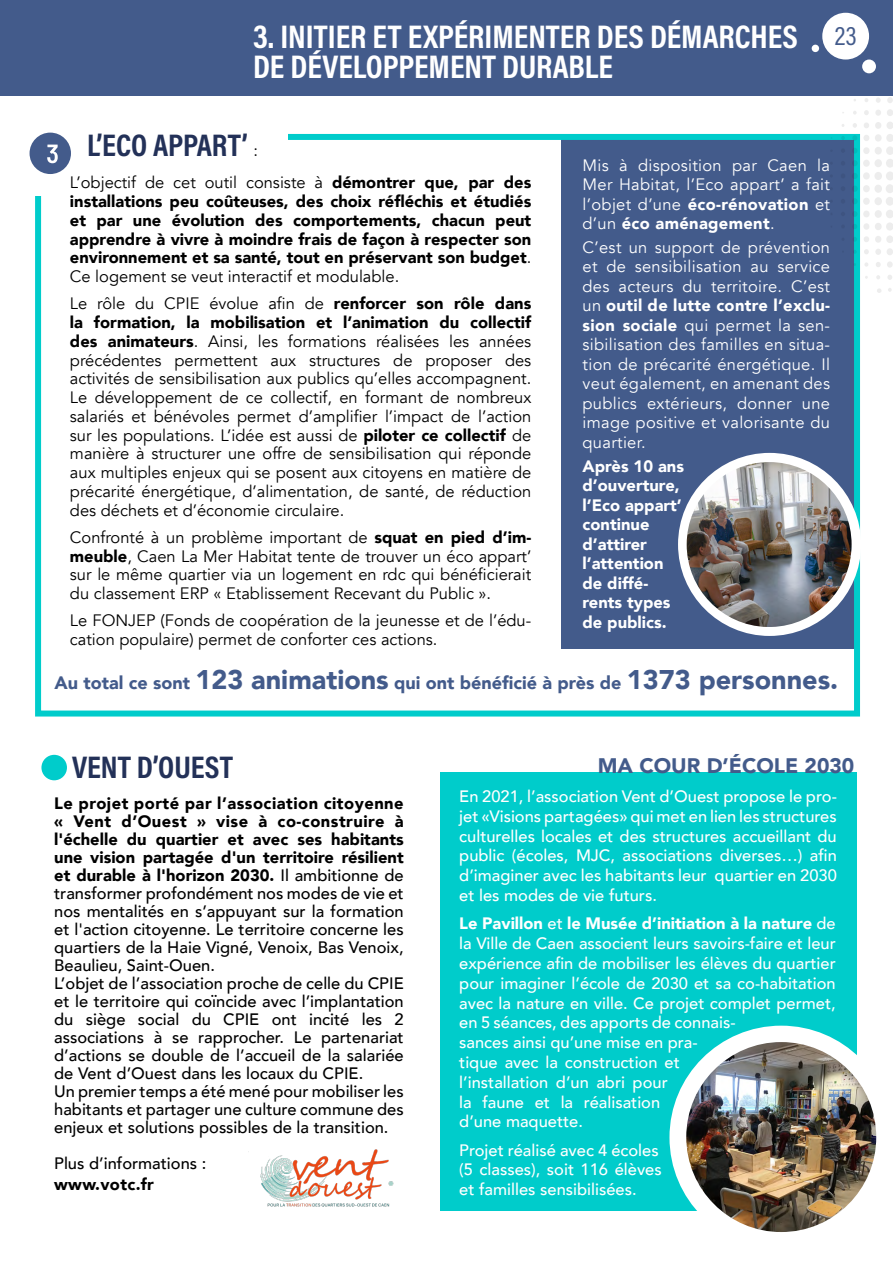
<style>
.page{position:relative;width:893px;height:1263px;background:#fff}
.page>*{position:absolute;margin:0;border:0;box-sizing:border-box;transform-origin:0 0}
.t1{font:700 33px/30px "Acumin Pro Cond";color:#fff}
.t2{font:700 31.5px "Acumin Pro Cond";color:#233158}
.t3{font:27px "Acumin Pro Cond";color:#435b8b}
.t4{font:900 21px "Avenir";color:#435b8b}
.t5{font:900 18px "Avenir";color:#435b8b}
.t6{font:16.5px/18.8px "Avenir";color:#000;text-align:justify}
.t7{font:500 16.5px/18px "Avenir";color:#000}
.t8{font:500 16.5px/19.8px "Avenir";color:#fff}
.t9{font:16.5px/19.5px "Avenir";letter-spacing:.02em;color:#fff;text-align:justify}
.t10{font:900 16.5px/18.8px "Avenir";color:#000;text-align:justify}
.t11{font:900 16.5px/19.5px "Avenir";color:#fff}
.t12{font:900 16.5px "Avenir";letter-spacing:.02em;color:#000}
.s1{font-family:"Avenir";font-weight:400;font-size:16.5px;color:#000}
.s2{font-weight:400}
.s3{font-weight:900}
.s4{font-size:27px}
</style>
<div class="page">
<div style="left:440px;top:773px;width:417px;height:438px;background:#00cccb"></div>
<div style="left:561px;top:138px;width:296px;height:510px;background:#435b8b"></div>
<div style="left:35px;top:134px;width:825px;height:582px;border:6px solid #00cccb"></div>
<div style="left:886px;top:210px;width:7px;height:8px;background:#ededed;border-radius:50%"></div>
<svg style="left:886px;top:147px;width:7px;height:59px"></svg>
<div style="left:874px;top:172px;width:8px;height:8px;background:#ededed;border-radius:50%"></div>
<div style="left:886px;top:222px;width:7px;height:9px;background:#ededed;border-radius:50%"></div>
<div style="left:874px;top:185px;width:8px;height:8px;background:#ededed;border-radius:50%"></div>
<div style="left:886px;top:134px;width:7px;height:8px;background:#ededed;border-radius:50%"></div>
<div style="left:874px;top:197px;width:8px;height:8px;background:#ededed;border-radius:50%"></div>
<div style="left:874px;top:159px;width:8px;height:8px;background:#ededed;border-radius:50%"></div>
<div style="left:875px;top:147px;width:7px;height:8px;background:#ededed;border-radius:50%"></div>
<div style="left:875px;top:210px;width:7px;height:8px;background:#ededed;border-radius:50%"></div>
<div style="left:886px;top:235px;width:7px;height:8px;background:#ededed;border-radius:50%"></div>
<div style="left:886px;top:122px;width:7px;height:7px;background:#ededed;border-radius:50%"></div>
<div style="left:875px;top:223px;width:7px;height:7px;background:#ededed;border-radius:50%"></div>
<div style="left:875px;top:134px;width:7px;height:8px;background:#ededed;border-radius:50%"></div>
<div style="left:863px;top:172px;width:7px;height:8px;background:#ededed;border-radius:50%"></div>
<div style="left:863px;top:185px;width:7px;height:7px;background:#ededed;border-radius:50%"></div>
<div style="left:863px;top:160px;width:7px;height:7px;background:#ededed;border-radius:50%"></div>
<div style="left:863px;top:198px;width:7px;height:7px;background:#ededed;border-radius:50%"></div>
<div style="left:886px;top:248px;width:7px;height:7px;background:#ededed;border-radius:50%"></div>
<div style="left:887px;top:109px;width:6px;height:7px;background:#ededed;border-radius:50%"></div>
<div style="left:875px;top:122px;width:6px;height:7px;background:#ededed;border-radius:50%"></div>
<div style="left:875px;top:236px;width:6px;height:7px;background:#ededed;border-radius:50%"></div>
<div style="left:863px;top:211px;width:7px;height:6px;background:#ededed;border-radius:50%"></div>
<div style="left:863px;top:147px;width:6px;height:7px;background:#ededed;border-radius:50%"></div>
<div style="left:863px;top:223px;width:6px;height:7px;background:#ededed;border-radius:50%"></div>
<svg style="left:864px;top:135px;width:5px;height:6px"></svg>
<svg style="left:853px;top:173px;width:5px;height:6px"></svg>
<div style="left:887px;top:261px;width:6px;height:7px;background:#ededed;border-radius:50%"></div>
<svg style="left:852px;top:185px;width:6px;height:7px"></svg>
<svg style="left:875px;top:249px;width:6px;height:6px"></svg>
<svg style="left:875px;top:110px;width:6px;height:6px"></svg>
<svg style="left:887px;top:97px;width:6px;height:6px"></svg>
<svg style="left:853px;top:160px;width:5px;height:6px"></svg>
<svg style="left:853px;top:198px;width:5px;height:6px"></svg>
<svg style="left:864px;top:236px;width:5px;height:6px"></svg>
<svg style="left:864px;top:123px;width:5px;height:5px"></svg>
<svg style="left:853px;top:211px;width:4px;height:6px"></svg>
<svg style="left:853px;top:148px;width:4px;height:6px"></svg>
<svg style="left:853px;top:224px;width:4px;height:5px"></svg>
<svg style="left:876px;top:262px;width:5px;height:5px"></svg>
<svg style="left:852px;top:135px;width:5px;height:6px"></svg>
<svg style="left:876px;top:98px;width:5px;height:5px"></svg>
<svg style="left:864px;top:249px;width:5px;height:5px"></svg>
<svg style="left:888px;top:275px;width:4px;height:5px"></svg>
<svg style="left:864px;top:110px;width:5px;height:5px"></svg>
<svg style="left:853px;top:237px;width:4px;height:5px"></svg>
<svg style="left:853px;top:123px;width:4px;height:5px"></svg>
<svg style="left:876px;top:275px;width:4px;height:4px"></svg>
<svg style="left:853px;top:250px;width:4px;height:4px"></svg>
<svg style="left:841px;top:136px;width:4px;height:4px"></svg>
<svg style="left:877px;top:289px;width:4px;height:4px"></svg>
<div style="left:0;top:0;width:893px;height:96px;background:#435b8b"></div>
<div style="left:812px;top:45px;width:7px;height:7px;background:#fff;border-radius:50%"></div>
<div style="left:822px;top:13px;width:47px;height:47px;background:#fff;border-radius:50%"></div>
<div style="left:862px;top:60px;width:14px;height:13px;background:#fff;border-radius:50%"></div>
<img style="left:260px;top:1149px;width:134px;height:58px">
<div style="left:23px;top:115px;width:265px;height:81px;background:#fff"></div>
<div style="left:678px;top:453px;width:183px;height:183px;background:#fff;border-radius:50%"></div>
<img style="left:687px;top:462px;width:165px;height:165px;border-radius:82px">
<div style="left:41px;top:755px;width:26px;height:25px;background:#00cccb;border-radius:50%"></div>
<div style="left:669px;top:1026px;width:224px;height:223px;background:#fff;border-radius:50%"></div>
<img style="left:686px;top:1042px;width:190px;height:190px;border-radius:95px">
<div style="left:30px;top:133px;width:41px;height:41px;background:#435b8b;border-radius:50%"></div>
<svg style="left:47px;top:145px;width:11px;height:18px"></svg>
<h1 class="t1" style="left:253px;top:20px;width:546px">3. INITIER ET EXPÉRIMENTER DES DÉMARCHES<br>DE DÉVELOPPEMENT DURABLE</h1>
<h3 class="t3" style="left:835px;top:19px;width:23px">23</h3>
<h2 class="t2" style="left:87px;top:124px;width:172px">L’ECO APPART’ <span class="s1">:</span></h2>
<p class="t10" style="left:70px;top:173px;width:463px"><span class="s2">L’objectif de cet outil consiste à</span> démontrer que, par des installations peu coûteuses, des choix réfléchis et étudiés et par une évolution des comportements, chacun peut apprendre à vivre à moindre frais de façon à respecter son environnement et sa santé, tout en préservant son budget<span class="s2">.<br>Ce logement se veut interactif et modulable.</span></p>
<p class="t6" style="left:70px;top:295px;width:463px">Le rôle du CPIE évolue afin de <span class="s3">renforcer son rôle dans la formation, la mobilisation et l’animation du collectif des animateurs</span>. Ainsi, les formations réalisées les années précédentes permettent aux structures de proposer des activités de sensibilisation aux publics qu’elles accompagnent.<br>Le développement de ce collectif, en formant de nombreux salariés et bénévoles permet d’amplifier l’impact de l’action sur les populations. L’idée est aussi de <span class="s3">piloter ce collectif</span> de manière à structurer une offre de sensibilisation qui réponde aux multiples enjeux qui se posent aux citoyens en matière de précarité énergétique, d’alimentation, de santé, de réduction des déchets et d’économie circulaire.</p>
<p class="t6" style="left:70px;top:528px;width:463px">Confronté à un problème important de <span class="s3">squat en pied d’im&shy;meuble</span>, Caen La Mer Habitat tente de trouver un éco appart’ sur le même quartier via un logement en rdc qui bénéficierait du classement ERP « Etablissement Recevant du Public ».</p>
<p class="t6" style="left:70px;top:612px;width:463px">Le FONJEP (Fonds de coopération de la jeunesse et de l’édu&shy;cation populaire) permet de conforter ces actions.</p>
<p class="t9" style="left:583px;top:156px;width:249px">Mis à disposition par Caen la Mer Habitat, l’Eco appart’ a fait l’objet d’une <span class="s3">éco-rénovation</span> et d’un <span class="s3">éco aménagement</span>.</p>
<p class="t9" style="left:583px;top:238px;width:249px">C’est un support de prévention et de sensibilisation au service des acteurs du territoire. C’est un <span class="s3">outil de lutte contre l’exclu&shy;sion sociale</span> qui permet la sen&shy;sibilisation des familles en situa&shy;tion de précarité énergétique. Il veut également, en amenant des publics extérieurs, donner une image positive et valorisante du quartier.</p>
<p class="t11" style="left:583px;top:456px;width:103px">Après 10 ans d’ouverture, l’Eco appart’ continue d’attirer l’attention de diffé&shy;rents types de publics.</p>
<p class="t5" style="left:54px;top:668px;width:785px">Au total ce sont <span class="s4">123 animations</span> qui ont bénéficié à près de <span class="s4">1373 personnes.</span></p>
<h2 class="t2" style="left:72px;top:746px;width:162px">VENT D’OUEST</h2>
<p class="t7" style="left:54px;top:793px;width:351px"><span class="s3">Le projet porté par l’association citoyenne « Vent d’Ouest » vise à co-construire à l'échelle du quartier et avec ses habitants une vision partagée d'un territoire résilient et durable à l'horizon 2030.</span> Il ambitionne de transformer profondément nos modes de vie et nos mentalités en s’appuyant sur la formation et l'action citoyenne. Le territoire concerne les quartiers de la Haie Vigné, Venoix, Bas Venoix, Beaulieu, Saint-Ouen.<br>L’objet de l’association proche de celle du CPIE et le territoire qui coïncide avec l’implantation du siège social du CPIE ont incité les 2 associations à se rapprocher. Le partenariat d’actions se double de l’accueil de la salariée de Vent d’Ouest dans les locaux du CPIE.<br>Un premier temps a été mené pour mobiliser les habitants et partager une culture commune des enjeux et solutions possibles de la transition.</p>
<p class="t7" style="left:54px;top:1153px;width:154px">Plus d’informations :</p>
<p class="t12" style="left:54px;top:1170px;width:101px">www.votc.fr</p>
<p class="t4" style="left:598px;top:747px;width:258px">MA COUR D’ÉCOLE 2030</p>
<p class="t8" style="left:459px;top:785px;width:379px;text-align:justify">En 2021, l’association Vent d’Ouest propose le pro&shy;jet «Visions partagées» qui met en lien les structures culturelles locales et des structures accueillant du public (écoles, MJC, associations diverses…) afin d’imaginer avec les habitants leur quartier en 2030 et les modes de vie futurs.</p>
<p class="t8" style="left:459px;top:913px;width:378px"><span class="s3">Le Pavillon</span> et <span class="s3">le Musée d’initiation à la nature</span> de la Ville de Caen associent leurs savoirs-faire et leur expérience afin de mobiliser les élèves du quartier pour imaginer l’école de 2030 et sa co-habitation avec la nature en ville. Ce projet complet permet, en 5 séances, des apports de connais-<br>sances ainsi qu’une mise en pra-<br>tique avec la construction et<br>l’installation d’un abri pour<br>la faune et la réalisation<br>d’une maquette.</p>
<p class="t8" style="left:459px;top:1139px;width:204px">Projet réalisé avec 4 écoles (5 classes), soit 116 élèves et familles sensibilisées.</p>
</div>
